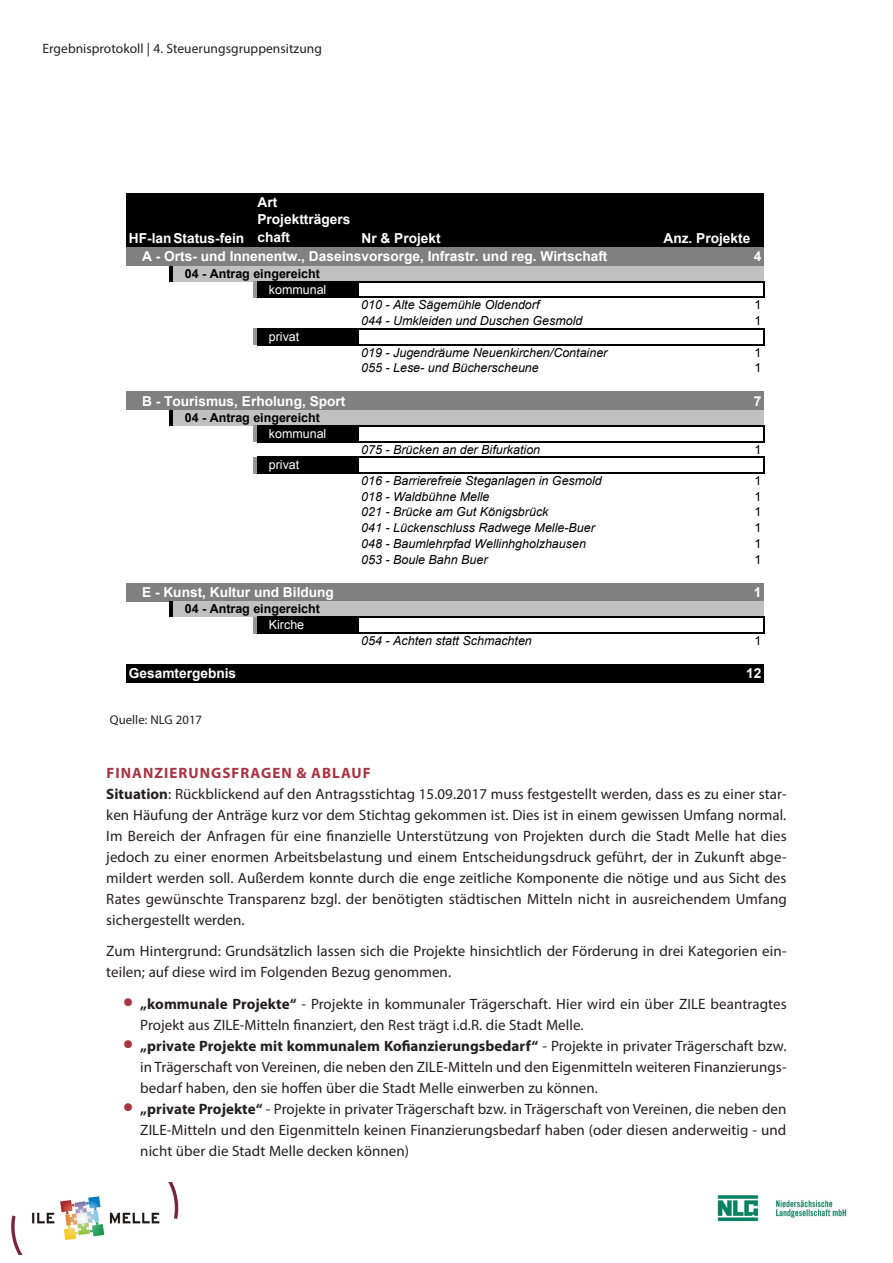
<style>
.page{position:relative;width:893px;height:1263px;background:#fff}
.page>*{position:absolute;margin:0;border:0;box-sizing:border-box;transform-origin:0 0}
._2A_-_Text__danach_1{font:15px/21px "Myriad Pro";letter-spacing:.005em;color:#231f20;text-align:justify}
._1I_-_Überschrift_Pr{font:700 15px "Myriad Pro";letter-spacing:.07em;color:#a73443}
.t1{font:700 13.65px/17.5px "Arial";color:#fff}
.t2{font:13.5px "Myriad Pro";letter-spacing:.005em;color:#231f20}
._2A_-_Text__danach_1-2{font:12.75px "Myriad Pro";letter-spacing:.005em;color:#231f20}
.t3{font:italic 12.45px "Arial";color:#000}
.t4{font:700 12.45px/15.8px "Arial";color:#000}
.t5{font:12.45px "Arial";color:#000}
.t6{font:12.45px "Arial";color:#fff}
.s1{font-weight:400;color:#fff}
.s2{font-weight:700}
.s3{font-weight:700;font-size:30px;color:#a73443}
</style>
<div class="page">
<img style="left:11px;top:1182px;width:168px;height:73px">
<img style="left:717px;top:1195px;width:130px;height:27px">
<div style="left:127px;top:193px;width:637px;height:55px;background:#000"></div>
<div style="left:127px;top:247px;width:637px;height:19px;background:#808080"></div>
<div style="left:171px;top:266px;width:593px;height:16px;background:#c0c0c0"></div>
<div style="left:255px;top:282px;width:104px;height:15px;background:#000"></div>
<div style="left:255px;top:329px;width:104px;height:16px;background:#000"></div>
<div style="left:127px;top:392px;width:637px;height:18px;background:#808080"></div>
<div style="left:171px;top:410px;width:593px;height:16px;background:#c0c0c0"></div>
<div style="left:255px;top:426px;width:104px;height:16px;background:#000"></div>
<div style="left:255px;top:457px;width:104px;height:16px;background:#000"></div>
<div style="left:127px;top:583px;width:637px;height:19px;background:#808080"></div>
<div style="left:171px;top:601px;width:593px;height:16px;background:#c0c0c0"></div>
<div style="left:255px;top:617px;width:104px;height:16px;background:#000"></div>
<div style="left:127px;top:664px;width:637px;height:19px;background:#000"></div>
<hr style="left:169px;top:266px;width:4px;height:16px;background:#000">
<hr style="left:253px;top:281px;width:4px;height:17px;background:#969696">
<svg style="left:763px;top:282px;width:2px;height:15px"></svg>
<hr style="left:253px;top:328px;width:4px;height:17px;background:#969696">
<hr style="left:169px;top:410px;width:4px;height:16px;background:#000">
<svg style="left:763px;top:329px;width:2px;height:15px"></svg>
<hr style="left:253px;top:425px;width:4px;height:17px;background:#969696">
<svg style="left:763px;top:426px;width:2px;height:15px"></svg>
<hr style="left:253px;top:457px;width:4px;height:17px;background:#969696">
<hr style="left:169px;top:601px;width:4px;height:16px;background:#000">
<svg style="left:763px;top:458px;width:2px;height:14px"></svg>
<hr style="left:253px;top:616px;width:4px;height:17px;background:#969696">
<svg style="left:763px;top:618px;width:2px;height:14px"></svg>
<hr style="left:257px;top:281px;width:508px;height:1px;background:#000">
<hr style="left:257px;top:297px;width:508px;height:1px;background:#000">
<hr style="left:257px;top:328px;width:508px;height:1px;background:#000">
<hr style="left:257px;top:344px;width:508px;height:1px;background:#000">
<hr style="left:257px;top:425px;width:508px;height:1px;background:#000">
<hr style="left:257px;top:441px;width:508px;height:1px;background:#000">
<hr style="left:257px;top:457px;width:508px;height:1px;background:#000">
<hr style="left:257px;top:472px;width:508px;height:2px;background:#000">
<hr style="left:257px;top:616px;width:508px;height:2px;background:#000">
<hr style="left:257px;top:632px;width:508px;height:1px;background:#000">
<p class="t2" style="left:43px;top:40px;width:281px">Ergebnisprotokoll | 4. Steuerungsgruppensitzung</p>
<p class="t1" style="left:257px;top:194px;width:94px">Art<br>Projektträgers chaft</p>
<p class="t1" style="left:361px;top:230px;width:81px">Nr &amp; Projekt</p>
<p class="t1" style="left:663px;top:230px;width:88px">Anz. Projekte</p>
<p class="t1" style="left:142px;top:248px;width:467px">A - Orts- und Innenentw., Daseinsvorsorge, Infrastr. und reg. Wirtschaft</p>
<p class="t1" style="left:754px;top:248px;width:9px">4</p>
<p class="t4" style="left:269px;top:266px;width:59px;text-indent:-84px">04 - Antrag eingereicht <span class="s1">kommunal</span></p>
<p class="t3" style="left:361px;top:297px;width:180px">010 - Alte Sägemühle Oldendorf</p>
<p class="t5" style="left:754px;top:297px;width:8px">1</p>
<p class="t3" style="left:361px;top:313px;width:223px">044 - Umkleiden und Duschen Gesmold</p>
<p class="t5" style="left:754px;top:313px;width:8px">1</p>
<p class="t6" style="left:269px;top:328px;width:32px">privat</p>
<p class="t3" style="left:361px;top:344px;width:248px">019 - Jugendräume Neuenkirchen/Container</p>
<p class="t5" style="left:754px;top:344px;width:8px">1</p>
<p class="t3" style="left:361px;top:360px;width:179px">055 - Lese- und Bücherscheune</p>
<p class="t5" style="left:754px;top:360px;width:8px">1</p>
<p class="t1" style="left:142px;top:392px;width:205px">B - Tourismus, Erholung, Sport</p>
<p class="t1" style="left:754px;top:392px;width:9px">7</p>
<p class="t4" style="left:269px;top:410px;width:59px;text-indent:-84px">04 - Antrag eingereicht <span class="s1">kommunal</span></p>
<p class="t3" style="left:361px;top:441px;width:180px">075 - Brücken an der Bifurkation</p>
<p class="t5" style="left:754px;top:441px;width:8px">1</p>
<p class="t6" style="left:269px;top:457px;width:32px">privat</p>
<p class="t3" style="left:361px;top:473px;width:242px">016 - Barrierefreie Steganlagen in Gesmold</p>
<p class="t5" style="left:754px;top:472px;width:8px">1</p>
<p class="t3" style="left:361px;top:488px;width:130px">018 - Waldbühne Melle</p>
<p class="t5" style="left:754px;top:488px;width:8px">1</p>
<p class="t3" style="left:361px;top:504px;width:189px">021 - Brücke am Gut Königsbrück</p>
<p class="t5" style="left:754px;top:504px;width:8px">1</p>
<p class="t3" style="left:361px;top:520px;width:235px">041 - Lückenschluss Radwege Melle-Buer</p>
<p class="t5" style="left:754px;top:520px;width:8px">1</p>
<p class="t3" style="left:361px;top:535px;width:226px">048 - Baumlehrpfad Wellinhgholzhausen</p>
<p class="t5" style="left:754px;top:535px;width:8px">1</p>
<p class="t3" style="left:361px;top:551px;width:128px">053 - Boule Bahn Buer</p>
<p class="t5" style="left:754px;top:551px;width:8px">1</p>
<p class="t1" style="left:142px;top:584px;width:193px">E - Kunst, Kultur und Bildung</p>
<p class="t1" style="left:754px;top:584px;width:9px">1</p>
<p class="t4" style="left:269px;top:602px;width:53px;text-indent:-84px">04 - Antrag eingereicht<br><span class="s1">Kirche</span></p>
<p class="t3" style="left:361px;top:632px;width:172px">054 - Achten statt Schmachten</p>
<p class="t5" style="left:754px;top:632px;width:8px">1</p>
<p class="t1" style="left:129px;top:665px;width:109px">Gesamtergebnis</p>
<p class="t1" style="left:746px;top:665px;width:17px">12</p>
<p class="_2A_-_Text__danach_1-2" style="left:110px;top:712px;width:94px">Quelle: NLG 2017</p>
<p class="t1" style="left:129px;top:230px;width:117px">HF-lanStatus-fein</p>
<p class="_1I_-_Überschrift_Pr" style="left:106px;top:763px;width:266px">FINANZIERUNGSFRAGEN &amp; ABLAUF</p>
<p class="_2A_-_Text__danach_1" style="left:106px;top:783px;width:682px"><span class="s2">Situation</span>: Rückblickend auf den Antragsstichtag 15.09.2017 muss festgestellt werden, dass es zu einer star&shy;ken Häufung der Anträge kurz vor dem Stichtag gekommen ist. Dies ist in einem gewissen Umfang normal.<br>Im Bereich der Anfragen für eine finanzielle Unterstützung von Projekten durch die Stadt Melle hat dies jedoch zu einer enormen Arbeitsbelastung und einem Entscheidungsdruck geführt, der in Zukunft abge&shy;mildert werden soll. Außerdem konnte durch die enge zeitliche Komponente die nötige und aus Sicht des Rates gewünschte Transparenz bzgl. der benötigten städtischen Mitteln nicht in ausreichendem Umfang sichergestellt werden.</p>
<p class="_2A_-_Text__danach_1" style="left:106px;top:940px;width:682px">Zum Hintergrund: Grundsätzlich lassen sich die Projekte hinsichtlich der Förderung in drei Kategorien ein&shy;teilen; auf diese wird im Folgenden Bezug genommen.</p>
<p class="_2A_-_Text__danach_1" style="left:140px;top:993px;width:648px;text-indent:-17px"><span class="s3">•</span> <span class="s2">„kommunale Projekte“</span> - Projekte in kommunaler Trägerschaft. Hier wird ein über ZILE beantragtes<br>Projekt aus ZILE-Mitteln finanziert, den Rest trägt i.d.R. die Stadt Melle.</p>
<p class="_2A_-_Text__danach_1" style="left:140px;top:1035px;width:648px;text-indent:-17px"><span class="s3">•</span> <span class="s2">„private Projekte mit kommunalem Kofianzierungsbedarf“</span> - Projekte in privater Trägerschaft bzw. in Trägerschaft von Vereinen, die neben den ZILE-Mitteln und den Eigenmitteln weiteren Finanzierungs&shy;bedarf haben, den sie hoffen über die Stadt Melle einwerben zu können.</p>
<p class="_2A_-_Text__danach_1" style="left:140px;top:1098px;width:648px;text-indent:-17px"><span class="s3">•</span> <span class="s2">„private Projekte“</span> - Projekte in privater Trägerschaft bzw. in Trägerschaft von Vereinen, die neben den ZILE-Mitteln und den Eigenmitteln keinen Finanzierungsbedarf haben (oder diesen anderweitig - und nicht über die Stadt Melle decken können)</p>
</div>
